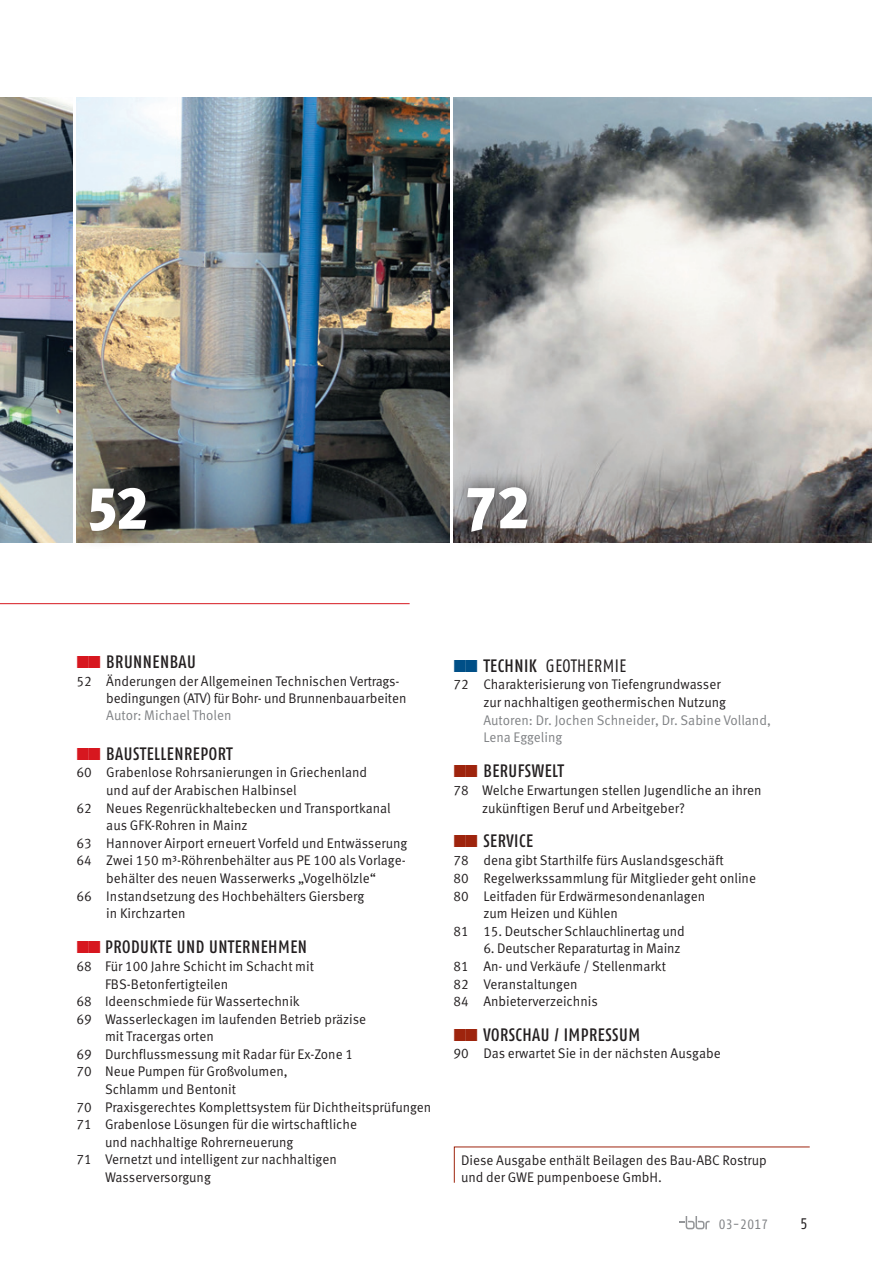
<style>
.page{position:relative;width:893px;height:1263px;background:#fff}
.page>*{position:absolute;margin:0;border:0;box-sizing:border-box;transform-origin:0 0}
.t1{font:900 59.55px "Meta OT";color:#fff;scale:.96 1}
.t2{font:500 condensed 18px "Fago OT";letter-spacing:.03em;color:#231f20;scale:.96 1}
.t3{font:condensed 18px "Fago OT";letter-spacing:.03em;color:#231f20;scale:.96 1}
.t4{font:condensed 15.3px "Fago OT";color:#231f20}
.t5{font:13.95px/17.5px "Meta OT Norm";color:#231f20;scale:.96 1}
.t6{font:13.95px/17.5px "Meta OT Norm";color:#808285;scale:.96 1}
.t7{font:condensed 13.5px "Fago OT";letter-spacing:.03em;color:#808285}
.s1{font-weight:500}
</style>
<div class="page">
<svg style="left:679px;top:1216px;width:31px;height:13px"></svg>
<img style="left:454px;top:98px;width:418px;height:444px">
<img style="left:77px;top:98px;width:372px;height:444px">
<img style="left:0;top:98px;width:72px;height:444px">
<svg style="left:72px;top:470px;width:91px;height:74px"></svg>
<svg style="left:453px;top:470px;width:91px;height:73px"></svg>
<svg style="left:454px;top:1146px;width:356px;height:37px"></svg>
<h1 class="t1" style="left:503px;top:439px;width:69px">72</h1>
<h1 class="t1" style="left:86px;top:472px;width:66px">52</h1>
<h1 class="t1" style="left:464px;top:471px;width:69px">72</h1>
<p class="t2" style="left:106px;top:651px;width:95px">BRUNNENBAU</p>
<p class="t5" style="left:106px;top:672px;width:314px;text-indent:-30px">52 Änderungen der Allgemeinen Technischen Vertrags&shy;bedingungen (ATV) für Bohr- und Brunnenbauarbeiten</p>
<p class="t6" style="left:106px;top:707px;width:132px">Autor: Michael Tholen</p>
<p class="t2" style="left:106px;top:743px;width:133px">BAUSTELLENREPORT</p>
<p class="t5" style="left:77px;top:764px;width:304px">60 Grabenlose Rohrsanierungen in Griechenland</p>
<p class="t5" style="left:106px;top:782px;width:200px">und auf der Arabischen Halbinsel</p>
<p class="t5" style="left:77px;top:799px;width:329px">62 Neues Regenrückhaltebecken und Transportkanal</p>
<p class="t5" style="left:106px;top:817px;width:149px">aus GFK-Rohren in Mainz</p>
<p class="t5" style="left:77px;top:834px;width:346px">63 Hannover Airport erneuert Vorfeld und Entwässerung</p>
<p class="t5" style="left:77px;top:852px;width:344px">64 Zwei 150 m³-Röhrenbehälter aus PE 100 als Vorlage-</p>
<p class="t5" style="left:106px;top:870px;width:283px">behälter des neuen Wasserwerks „Vogelhölzle“</p>
<p class="t5" style="left:77px;top:887px;width:301px">66 Instandsetzung des Hochbehälters Giersberg</p>
<p class="t5" style="left:106px;top:905px;width:84px">in Kirchzarten</p>
<p class="t2" style="left:105px;top:936px;width:212px">PRODUKTE UND UNTERNEHMEN</p>
<p class="t5" style="left:77px;top:958px;width:249px">68 Für 100 Jahre Schicht im Schacht mit</p>
<p class="t5" style="left:105px;top:975px;width:130px">FBS-Betonfertigteilen</p>
<p class="t5" style="left:77px;top:993px;width:234px">68 Ideenschmiede für Wassertechnik</p>
<p class="t5" style="left:77px;top:1010px;width:303px">69 Wasserleckagen im laufenden Betrieb präzise</p>
<p class="t5" style="left:105px;top:1028px;width:115px">mit Tracergas orten</p>
<p class="t5" style="left:77px;top:1045px;width:290px">69 Durchflussmessung mit Radar für Ex-Zone 1</p>
<p class="t5" style="left:77px;top:1063px;width:221px">70 Neue Pumpen für Großvolumen,</p>
<p class="t5" style="left:105px;top:1081px;width:138px">Schlamm und Bentonit</p>
<p class="t5" style="left:77px;top:1098px;width:371px">70 Praxisgerechtes Komplettsystem für Dichtheitsprüfungen</p>
<p class="t5" style="left:77px;top:1116px;width:294px">71 Grabenlose Lösungen für die wirtschaftliche</p>
<p class="t5" style="left:105px;top:1133px;width:198px">und nachhaltige Rohrerneuerung</p>
<p class="t5" style="left:77px;top:1151px;width:273px">71 Vernetzt und intelligent zur nachhaltigen</p>
<p class="t5" style="left:105px;top:1169px;width:112px">Wasserversorgung</p>
<p class="t3" style="left:483px;top:655px;width:150px"><span class="s1">TECHNIK</span> GEOTHERMIE</p>
<p class="t5" style="left:483px;top:676px;width:254px;text-indent:-30px">72 Charakterisierung von Tiefengrundwasser zur nachhaltigen geothermischen Nutzung</p>
<p class="t6" style="left:483px;top:711px;width:301px">Autoren: Dr. Jochen Schneider, Dr. Sabine Volland,<br>Lena Eggeling</p>
<p class="t2" style="left:483px;top:760px;width:85px">BERUFSWELT</p>
<p class="t5" style="left:482px;top:782px;width:293px;text-indent:-28px">78 Welche Erwartungen stellen Jugendliche an ihren zukünftigen Beruf und Arbeitgeber?</p>
<p class="t2" style="left:483px;top:830px;width:53px">SERVICE</p>
<p class="t5" style="left:454px;top:852px;width:283px">78 dena gibt Starthilfe fürs Auslandsgeschäft</p>
<p class="t5" style="left:454px;top:870px;width:317px">80 Regelwerkssammlung für Mitglieder geht online</p>
<p class="t5" style="left:454px;top:887px;width:263px">80 Leitfaden für Erdwärmesondenanlagen</p>
<p class="t5" style="left:483px;top:905px;width:142px">zum Heizen und Kühlen</p>
<p class="t5" style="left:454px;top:922px;width:242px">81 15. Deutscher Schlauchlinertag und</p>
<p class="t5" style="left:454px;top:940px;width:238px;text-indent:30px">6. Deutscher Reparaturtag in Mainz<br>81 An- und Verkäufe / Stellenmarkt<br>82 Veranstaltungen<br>84 Anbieterverzeichnis</p>
<p class="t2" style="left:483px;top:1023px;width:165px">VORSCHAU / IMPRESSUM</p>
<p class="t5" style="left:454px;top:1044px;width:280px">90 Das erwartet Sie in der nächsten Ausgabe</p>
<p class="t5" style="left:461px;top:1152px;width:320px">Diese Ausgabe enthält Beilagen des Bau-ABC Rostrup und der GWE pumpenboese GmbH.</p>
<p class="t7" style="left:719px;top:1216px;width:51px">03-2017</p>
<p class="t4" style="left:800px;top:1215px;width:9px">5</p>
</div>
